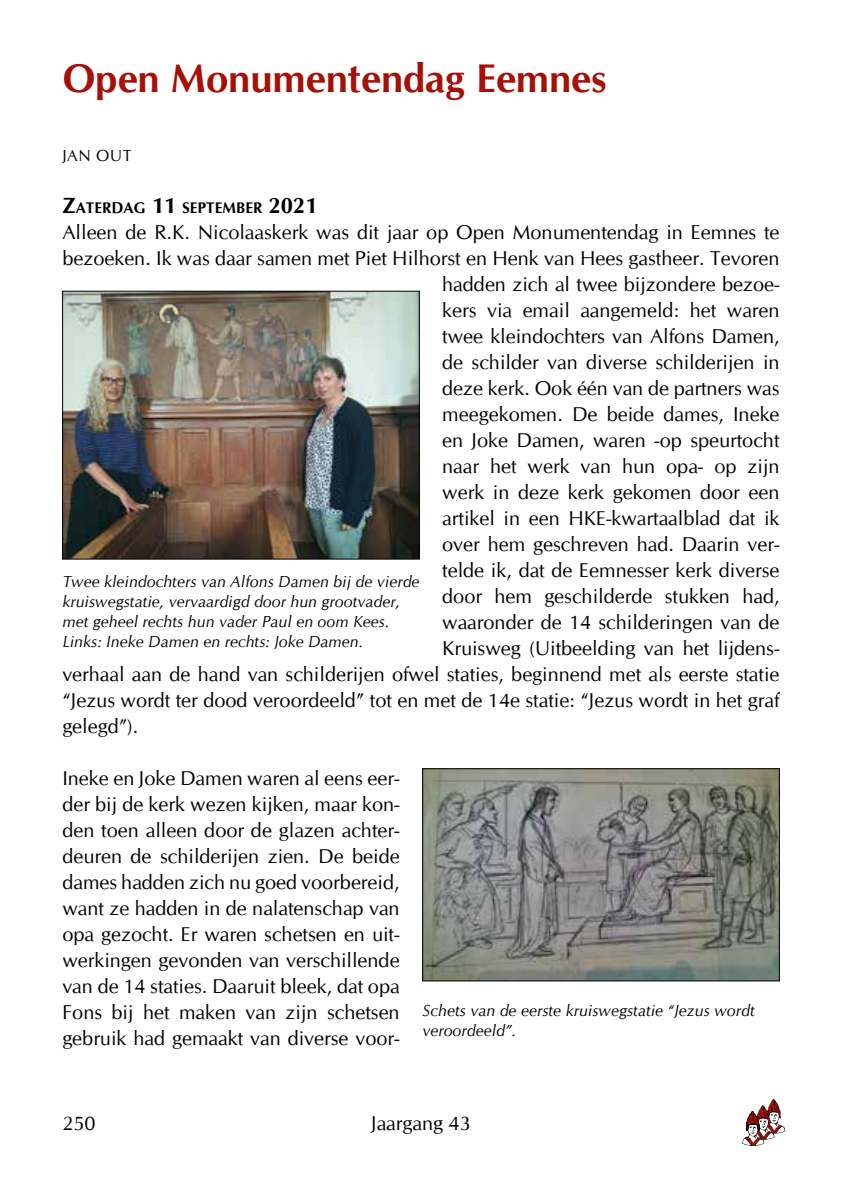
<style>
.page{position:relative;width:842px;height:1191px;background:#fff}
.page>*{position:absolute;margin:0;border:0;box-sizing:border-box;transform-origin:0 0}
.t1{font:700 40px "CG Omega";color:#a51008}
.t2{font:700 22px "CG Omega";color:#000}
.t3{font:20px/26px "CG Omega";color:#000;text-align:justify}
.t4{font:italic 16px/20px "Cg Omega";color:#000}
.t5{font:16px "CG Omega";letter-spacing:.03em;color:#000}
.t6{font:700 15.4px "CG Omega";color:#000}
.s1{font-size:22px}
</style>
<div class="page">
<svg style="left:742px;top:1099px;width:43px;height:47px"></svg>
<img style="left:64px;top:293px;width:354px;height:264px">
<div style="left:62px;top:291px;width:358px;height:268px;border:1px solid #000"></div>
<img style="left:424px;top:770px;width:354px;height:209px">
<div style="left:422px;top:768px;width:358px;height:213px;border:1px solid #000"></div>
<h1 class="t1" style="left:62px;top:53px;width:546px">Open Monumentendag Eemnes</h1>
<p class="t5" style="left:62px;top:146px;width:71px">JAN OUT</p>
<p class="t6" style="left:62px;top:198px;width:25px"><span class="s1">Z</span>ATERDAG</p>
<p class="t6" style="left:152px;top:198px;width:41px"><span class="s1">11</span> SEPTEMBER</p>
<p class="t2" style="left:269px;top:191px;width:50px">2021</p>
<p class="t3" style="left:62px;top:219px;width:719px">Alleen de R.K. Nicolaaskerk was dit jaar op Open Monumentendag in Eemnes te</p>
<p class="t3" style="left:62px;top:245px;width:719px">bezoeken. Ik was daar samen met Piet Hilhorst en Henk van Hees gastheer. Tevoren</p>
<p class="t3" style="left:442px;top:271px;width:339px">hadden zich al twee bijzondere bezoe-</p>
<p class="t3" style="left:442px;top:297px;width:339px">kers via email aangemeld: het waren</p>
<p class="t3" style="left:442px;top:323px;width:339px">twee kleindochters van Alfons Damen,</p>
<p class="t3" style="left:442px;top:349px;width:339px">de schilder van diverse schilderijen in</p>
<p class="t3" style="left:442px;top:375px;width:339px">deze kerk. Ook één van de partners was</p>
<p class="t3" style="left:442px;top:401px;width:339px">meegekomen. De beide dames, Ineke</p>
<p class="t3" style="left:442px;top:427px;width:339px">en Joke Damen, waren -op speurtocht</p>
<p class="t3" style="left:442px;top:453px;width:339px">naar het werk van hun opa- op zijn</p>
<p class="t3" style="left:442px;top:479px;width:339px">werk in deze kerk gekomen door een</p>
<p class="t3" style="left:442px;top:505px;width:339px">artikel in een HKE-kwartaalblad dat ik</p>
<p class="t3" style="left:442px;top:531px;width:339px">over hem geschreven had. Daarin ver-</p>
<p class="t3" style="left:442px;top:557px;width:339px">telde ik, dat de Eemnesser kerk diverse</p>
<p class="t3" style="left:442px;top:583px;width:339px">door hem geschilderde stukken had,</p>
<p class="t3" style="left:442px;top:609px;width:339px">waaronder de 14 schilderingen van de</p>
<p class="t3" style="left:442px;top:635px;width:339px">Kruisweg (Uitbeelding van het lijdens-</p>
<p class="t3" style="left:62px;top:661px;width:719px">verhaal aan de hand van schilderijen ofwel staties, beginnend met als eerste statie</p>
<p class="t3" style="left:62px;top:687px;width:719px">“Jezus wordt ter dood veroordeeld” tot en met de 14e statie: “Jezus wordt in het graf</p>
<p class="t3" style="left:62px;top:713px;width:77px">gelegd”).</p>
<p class="t3" style="left:62px;top:765px;width:339px">Ineke en Joke Damen waren al eens eer&shy;der bij de kerk wezen kijken, maar kon&shy;den toen alleen door de glazen achter&shy;deuren de schilderijen zien. De beide dames hadden zich nu goed voorbereid, want ze hadden in de nalatenschap van opa gezocht. Er waren schetsen en uit&shy;werkingen gevonden van verschillende van de 14 staties. Daaruit bleek, dat opa Fons bij het maken van zijn schetsen gebruik had gemaakt van diverse voor-</p>
<p class="t4" style="left:62px;top:571px;width:359px">Twee kleindochters van Alfons Damen bij de vierde kruiswegstatie, vervaardigd door hun grootvader, met geheel rechts hun vader Paul en oom Kees.<br>Links: Ineke Damen en rechts: Joke Damen.</p>
<p class="t4" style="left:422px;top:1000px;width:334px">Schets van de eerste kruiswegstatie “Jezus wordt veroordeeld”.</p>
<p class="t3" style="left:62px;top:1110px;width:35px">250</p>
<p class="t3" style="left:371px;top:1110px;width:101px">Jaargang 43</p>
</div>
